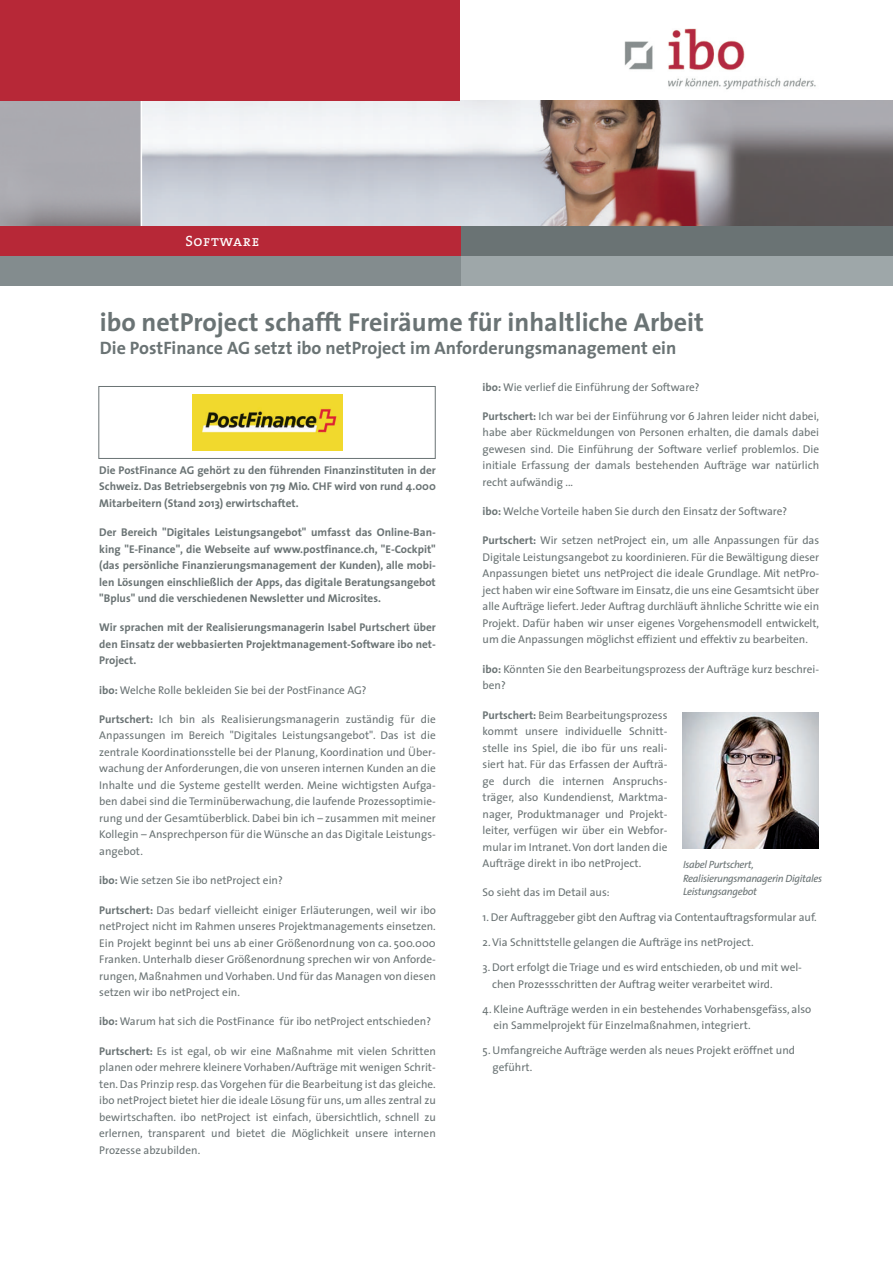
<style>
.page{position:relative;width:893px;height:1263px;background:#fff}
.page>*{position:absolute;margin:0;border:0;box-sizing:border-box;transform-origin:0 0}
.t1{font:700 26.1px "The Sans";color:#6a7374}
.t2{font:700 18px "The Sans";color:#6a7374}
.t3{font:15px "The Serif Caps";letter-spacing:.04em;color:#fff}
.t4{font:11.25px/16.5px "The Sans";color:#6a7374;text-align:justify}
.t5{font:700 11.25px/16.5px "The Sans";color:#6a7374;text-align:justify}
.t6{font:italic 10.5px/13.5px "The Sans";letter-spacing:-.03em;color:#6a7374}
.s1{font-weight:700}
</style>
<div class="page">
<img style="left:192px;top:395px;width:150px;height:56px">
<div style="left:98px;top:386px;width:338px;height:73px;border:1px solid #6a7374"></div>
<img style="left:624px;top:28px;width:192px;height:62px">
<img style="left:142px;top:100px;width:751px;height:126px">
<img style="left:0;top:100px;width:141px;height:126px">
<div style="left:460px;top:226px;width:433px;height:30px;background:#6a7374"></div>
<div style="left:460px;top:256px;width:433px;height:30px;background:#9ea7a9"></div>
<div style="left:0;top:226px;width:460px;height:30px;background:#b72837"></div>
<div style="left:0;top:256px;width:460px;height:30px;background:#838c8e"></div>
<div style="left:0;top:0;width:459px;height:100px;background:#b72837"></div>
<img style="left:682px;top:712px;width:137px;height:136px">
<h3 class="t3" style="left:185px;top:236px;width:76px">Software</h3>
<h1 class="t1" style="left:100px;top:312px;width:606px">ibo netProject schafft Freiräume für inhaltliche Arbeit</h1>
<h2 class="t2" style="left:100px;top:341px;width:578px">Die PostFinance AG setzt ibo netProject im Anforderungsmanagement ein</h2>
<p class="t5" style="left:99px;top:463px;width:338px">Die PostFinance AG gehört zu den führenden Finanzinstituten in der Schweiz. Das Betriebsergebnis von 719 Mio. CHF wird von rund 4.000<br>Mitarbeitern (Stand 2013) erwirtschaftet.</p>
<p class="t5" style="left:99px;top:525px;width:338px">Der Bereich "Digitales Leistungsangebot" umfasst das Online-Ban&shy;king "E-Finance", die Webseite auf www.postfinance.ch, "E-Cockpit" (das persönliche Finanzierungsmanagement der Kunden), alle mobi&shy;len Lösungen einschließlich der Apps, das digitale Beratungsangebot "Bplus" und die verschiedenen Newsletter und Microsites.</p>
<p class="t5" style="left:99px;top:620px;width:338px">Wir sprachen mit der Realisierungsmanagerin Isabel Purtschert über den Einsatz der webbasierten Projektmanagement-Software ibo net-Project.</p>
<p class="t4" style="left:99px;top:683px;width:269px"><span class="s1">ibo:</span> Welche Rolle bekleiden Sie bei der PostFinance AG?</p>
<p class="t4" style="left:99px;top:712px;width:338px"><span class="s1">Purtschert:</span> Ich bin als Realisierungsmanagerin zuständig für die Anpassungen im Bereich "Digitales Leistungsangebot". Das ist die zentrale Koordinationsstelle bei der Planung, Koordination und Über&shy;wachung der Anforderungen, die von unseren internen Kunden an die Inhalte und die Systeme gestellt werden. Meine wichtigsten Aufga&shy;ben dabei sind die Terminüberwachung, die laufende Prozessoptimie&shy;rung und der Gesamtüberblick. Dabei bin ich – zusammen mit meiner Kollegin – Ansprechperson für die Wünsche an das Digitale Leistungs&shy;angebot.</p>
<p class="t4" style="left:99px;top:873px;width:185px"><span class="s1">ibo:</span> Wie setzen Sie ibo netProject ein?</p>
<p class="t4" style="left:99px;top:902px;width:338px"><span class="s1">Purtschert:</span> Das bedarf vielleicht einiger Erläuterungen, weil wir ibo netProject nicht im Rahmen unseres Projektmanagements einsetzen.<br>Ein Projekt beginnt bei uns ab einer Größenordnung von ca. 500.000<br>Franken. Unterhalb dieser Größenordnung sprechen wir von Anforde&shy;rungen,Maßnahmen und Vorhaben.Und für das Managen von diesen setzen wir ibo netProject ein.</p>
<p class="t4" style="left:99px;top:1014px;width:333px"><span class="s1">ibo:</span> Warum hat sich die PostFinance für ibo netProject entschieden?</p>
<p class="t4" style="left:99px;top:1043px;width:338px"><span class="s1">Purtschert:</span> Es ist egal, ob wir eine Maßnahme mit vielen Schritten planen oder mehrere kleinere Vorhaben/Aufträge mit wenigen Schrit&shy;ten. Das Prinzip resp. das Vorgehen für die Bearbeitung ist das gleiche. ibo netProject bietet hier die ideale Lösung für uns, um alles zentral zu bewirtschaften. ibo netProject ist einfach, übersichtlich, schnell zu erlernen, transparent und bietet die Möglichkeit unsere internen Prozesse abzubilden.</p>
<p class="t4" style="left:483px;top:380px;width:219px"><span class="s1">ibo:</span> Wie verlief die Einführung der Software?</p>
<p class="t4" style="left:483px;top:409px;width:338px"><span class="s1">Purtschert:</span> Ich war bei der Einführung vor 6 Jahren leider nicht dabei, habe aber Rückmeldungen von Personen erhalten, die damals dabei gewesen sind. Die Einführung der Software verlief problemlos. Die initiale Erfassung der damals bestehenden Aufträge war natürlich recht aufwändig ...</p>
<p class="t4" style="left:483px;top:504px;width:306px"><span class="s1">ibo:</span> Welche Vorteile haben Sie durch den Einsatz der Software?</p>
<p class="t4" style="left:483px;top:533px;width:338px"><span class="s1">Purtschert:</span> Wir setzen netProject ein, um alle Anpassungen für das Digitale Leistungsangebot zu koordinieren. Für die Bewältigung dieser Anpassungen bietet uns netProject die ideale Grundlage. Mit netPro&shy;ject haben wir eine Software im Einsatz, die uns eine Gesamtsicht über alle Aufträge liefert. Jeder Auftrag durchläuft ähnliche Schritte wie ein Projekt. Dafür haben wir unser eigenes Vorgehensmodell entwickelt, um die Anpassungen möglichst effizient und effektiv zu bearbeiten.</p>
<p class="t4" style="left:483px;top:662px;width:338px"><span class="s1">ibo:</span> Könnten Sie den Bearbeitungsprozess der Aufträge kurz beschrei&shy;ben?</p>
<p class="t4" style="left:483px;top:707px;width:186px"><span class="s1">Purtschert:</span> Beim Bearbeitungsprozess kommt unsere individuelle Schnitt&shy;stelle ins Spiel, die ibo für uns reali&shy;siert hat. Für das Erfassen der Aufträ&shy;ge durch die internen Anspruchs&shy;träger, also Kundendienst, Marktma&shy;nager, Produktmanager und Projekt&shy;leiter, verfügen wir über ein Webfor&shy;mular im Intranet.Von dort landen die Aufträge direkt in ibo netProject.</p>
<p class="t4" style="left:483px;top:885px;width:129px">So sieht das im Detail aus:</p>
<p class="t4" style="left:483px;top:910px;width:336px">1. Der Auftraggeber gibt den Auftrag via Contentauftragsformular auf.</p>
<p class="t4" style="left:483px;top:935px;width:273px">2.Via Schnittstelle gelangen die Aufträge ins netProject.</p>
<p class="t4" style="left:492px;top:960px;width:311px;text-indent:-10px">3. Dort erfolgt die Triage und es wird entschieden, ob und mit wel&shy;chen Prozessschritten der Auftrag weiter verarbeitet wird.</p>
<p class="t4" style="left:493px;top:1002px;width:319px;text-indent:-11px">4. Kleine Aufträge werden in ein bestehendes Vorhabensgefäss, also ein Sammelprojekt für Einzelmaßnahmen, integriert.</p>
<p class="t4" style="left:492px;top:1043px;width:304px;text-indent:-10px">5. Umfangreiche Aufträge werden als neues Projekt eröffnet und geführt.</p>
<p class="t6" style="left:683px;top:859px;width:140px">Isabel Purtschert,<br>Realisierungsmanagerin Digitales<br>Leistungsangebot</p>
</div>
